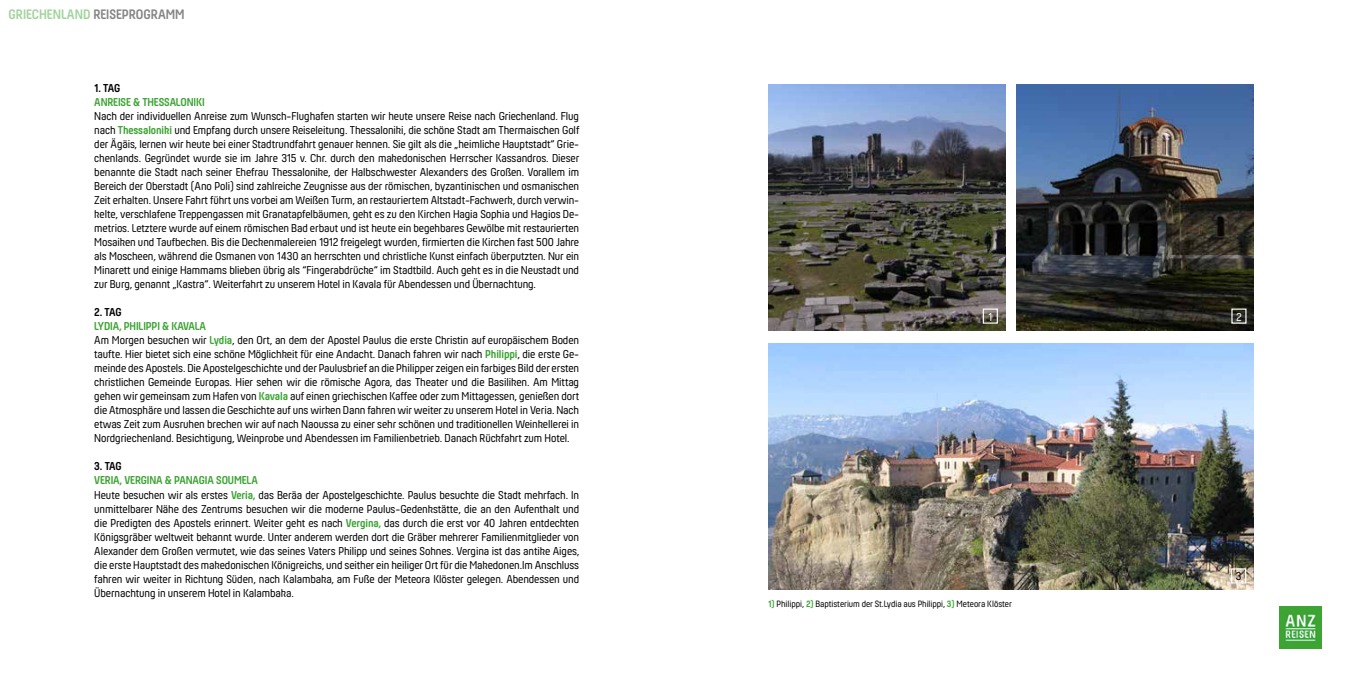
<style>
.page{position:relative;width:1347px;height:674px;background:#fff}
.page>*{position:absolute;margin:0;border:0;box-sizing:border-box;transform-origin:0 0}
.t1{font:700 14.25px "Hansom FYW01";color:#000}
.t2{font:11.88px/14px "Hansom FYW01";letter-spacing:-.01em;color:#000}
.t3{font:700 11.88px "Hansom FYW01";letter-spacing:-.01em;color:#3da434}
.t4{font:700 11.88px "Hansom FYW01";color:#000}
.t5{font:11.88px "Hansom FYW01";color:#fff}
.t6{font:9.5px "Hansom FYW01";letter-spacing:-.005em;color:#000}
.s1{color:#3da434}
.s2{font-weight:700;color:#3da434}
</style>
<div class="page">
<img style="left:768px;top:84px;width:237px;height:246px">
<img style="left:1016px;top:84px;width:237px;height:246px">
<img style="left:768px;top:343px;width:485px;height:246px">
<img style="left:1279px;top:606px;width:42px;height:42px">
<div style="left:1231px;top:568px;width:15px;height:15px;border:1px solid #fff"></div>
<div style="left:982px;top:308px;width:16px;height:15px;border:1px solid #fff"></div>
<p class="t1" style="left:9px;top:6px;width:178px"><span class="s1">Griechenland</span> REISEPROGRAMM</p>
<p class="t4" style="left:94px;top:81px;width:16px">1. TAG</p>
<p class="t3" style="left:94px;top:95px;width:7px">ANREISE</p>
<p class="t3" style="left:133px;top:95px;width:73px">&amp; Thessaloniki</p>
<p class="t2" style="left:94px;top:108px;width:486px;text-align:justify">Nach der individuellen Anreise zum Wunsch-Flughafen starten wir heute unsere Reise nach Griechenland. Flug nach <span class="s2">Thessaloniki</span> und Empfang durch unsere Reiseleitung. Thessaloniki, die schöne Stadt am Thermaischen Golf der Ägäis, lernen wir heute bei einer Stadtrundfahrt genauer kennen. Sie gilt als die „heimliche Hauptstadt“ Grie&shy;chenlands. Gegründet wurde sie im Jahre 315 v. Chr. durch den makedonischen Herrscher Kassandros. Dieser benannte die Stadt nach seiner Ehefrau Thessalonike, der Halbschwester Alexanders des Großen. Vorallem im Bereich der Oberstadt (Ano Poli) sind zahlreiche Zeugnisse aus der römischen, byzantinischen und osmanischen Zeit erhalten. Unsere Fahrt führt uns vorbei am Weißen Turm, an restauriertem Altstadt-Fachwerk, durch verwin&shy;kelte, verschlafene Treppengassen mit Granatapfelbäumen, geht es zu den Kirchen Hagia Sophia und Hagios De&shy;metrios. Letztere wurde auf einem römischen Bad erbaut und ist heute ein begehbares Gewölbe mit restaurierten Mosaiken und Taufbecken. Bis die Deckenmalereien 1912 freigelegt wurden, firmierten die Kirchen fast 500 Jahre als Moscheen, während die Osmanen von 1430 an herrschten und christliche Kunst einfach überputzten. Nur ein Minarett und einige Hammams blieben übrig als “Fingerabdrücke“ im Stadtbild. Auch geht es in die Neustadt und zur Burg, genannt „Kastra“. Weiterfahrt zu unserem Hotel in Kavala für Abendessen und Übernachtung.</p>
<p class="t4" style="left:94px;top:305px;width:17px">2. TAG</p>
<p class="t3" style="left:94px;top:319px;width:35px">LYDIA, PHILIPPI</p>
<p class="t2" style="left:94px;top:318px;width:486px;text-indent:68px"><span class="s2">&amp; KAVALA<br></span>Am Morgen besuchen wir <span class="s2">Lydia</span>, den Ort, an dem der Apostel Paulus die erste Christin auf europäischem Boden taufte. Hier bietet sich eine schöne Möglichkeit für eine Andacht. Danach fahren wir nach <span class="s2">Philippi</span>, die erste Ge&shy;meinde des Apostels. Die Apostelgeschichte und der Paulusbrief an die Philipper zeigen ein farbiges Bild der ersten christlichen Gemeinde Europas. Hier sehen wir die römische Agora, das Theater und die Basiliken. Am Mittag gehen wir gemeinsam zum Hafen von <span class="s2">Kavala</span> auf einen griechischen Kaffee oder zum Mittagessen, genießen dort die Atmosphäre und lassen die Geschichte auf uns wirken Dann fahren wir weiter zu unserem Hotel in Veria. Nach etwas Zeit zum Ausruhen brechen wir auf nach Naoussa zu einer sehr schönen und traditionellen Weinkellerei in Nordgriechenland. Besichtigung, Weinprobe und Abendessen im Familienbetrieb. Danach Rückfahrt zum Hotel.</p>
<p class="t4" style="left:94px;top:459px;width:17px">3. TAG</p>
<p class="t3" style="left:94px;top:473px;width:6px">VERIA</p>
<p class="t3" style="left:120px;top:473px;width:12px">, VERGINA</p>
<p class="t3" style="left:165px;top:473px;width:16px">&amp; PANAGIA</p>
<p class="t2" style="left:94px;top:473px;width:486px;text-indent:122px"><span class="s2">SOUMELA<br></span>Heute besuchen wir als erstes <span class="s2">Veria,</span> das Beräa der Apostelgeschichte. Paulus besuchte die Stadt mehrfach. In unmittelbarer Nähe des Zentrums besuchen wir die moderne Paulus-Gedenkstätte, die an den Aufenthalt und die Predigten des Apostels erinnert. Weiter geht es nach <span class="s2">Vergina,</span> das durch die erst vor 40 Jahren entdeckten Königsgräber weltweit bekannt wurde. Unter anderem werden dort die Gräber mehrerer Familienmitglieder von Alexander dem Großen vermutet, wie das seines Vaters Philipp und seines Sohnes. Vergina ist das antike Aiges, die erste Hauptstadt des makedonischen Königreichs, und seither ein heiliger Ort für die Makedonen.Im Anschluss fahren wir weiter in Richtung Süden, nach Kalambaka, am Fuße der Meteora Klöster gelegen. Abendessen und Übernachtung in unserem Hotel in Kalambaka.</p>
<p class="t5" style="left:988px;top:309px;width:6px">1</p>
<p class="t5" style="left:1236px;top:309px;width:7px">2</p>
<p class="t6" style="left:768px;top:597px;width:245px"><span class="s2">1)</span> Philippi, <span class="s2">2)</span> Baptisterium der St.Lydia aus Philippi, <span class="s2">3)</span> Meteora Klöster</p>
<p class="t2" style="left:1235px;top:568px;width:7px">3</p>
</div>
